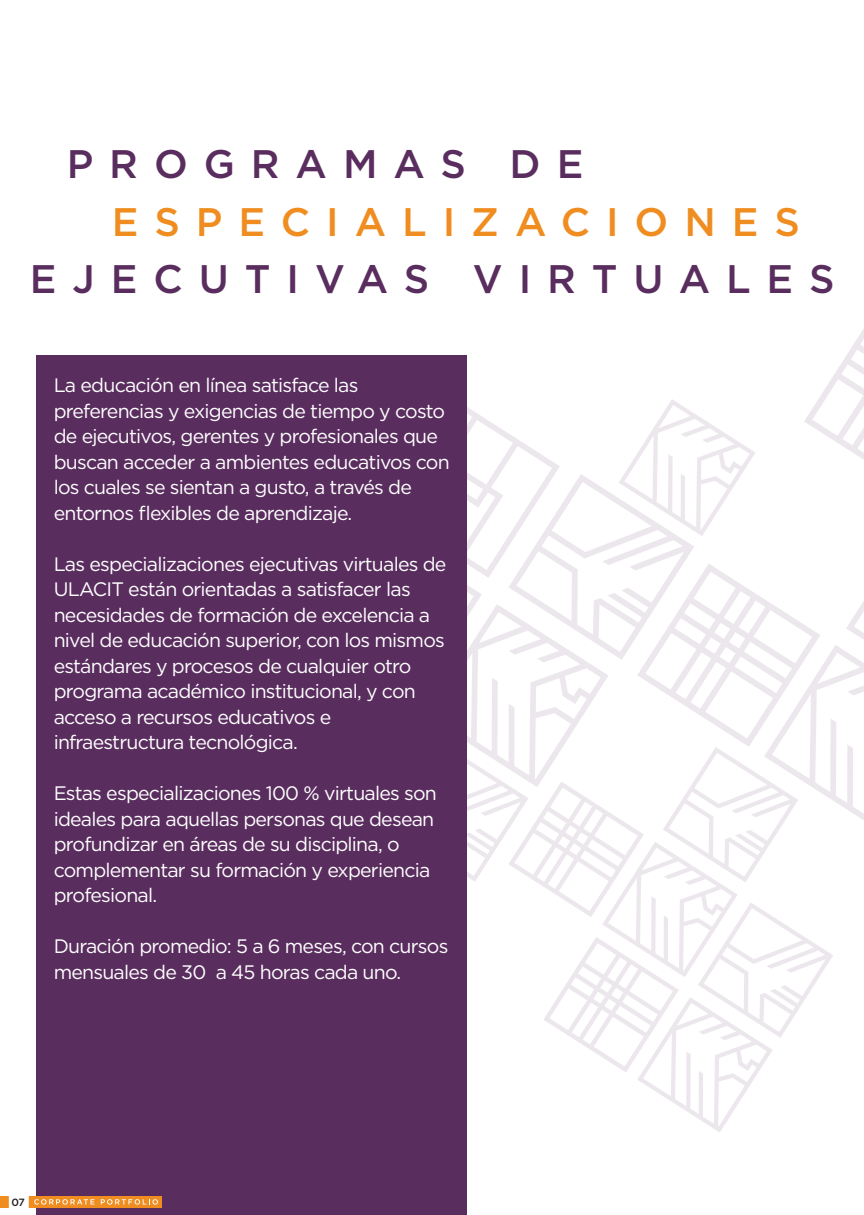
<style>
.page{position:relative;width:864px;height:1215px;background:#fff}
.page>*{position:absolute;margin:0;border:0;box-sizing:border-box;transform-origin:0 0}
.t1{font:500 39.75px "Gotham";letter-spacing:.4em;color:#5a2d5f}
.t2{font:500 39.75px "Gotham";letter-spacing:.4em;color:#f08d21}
.t3{font:19.5px/25.5px "Gotham";letter-spacing:-.04em;color:#fff}
.t4{font:500 10.5px "Gotham";color:#231f20}
</style>
<div class="page">
<svg style="left:386px;top:329px;width:478px;height:804px"></svg>
<div style="left:36px;top:356px;width:430px;height:859px;background:#5a2d5f"></div>
<div style="left:0;top:1197px;width:162px;height:11px;background:#f08d21"></div>
<svg style="left:34px;top:1199px;width:60px;height:6px"></svg>
<svg style="left:101px;top:1199px;width:57px;height:6px"></svg>
<div style="left:9px;top:1192px;width:20px;height:20px;background:#fff"></div>
<h1 class="t1" style="left:67px;top:138px;width:518px">PROGRAMAS DE</h1>
<h1 class="t2" style="left:112px;top:196px;width:690px">ESPECIALIZACIONES</h1>
<h1 class="t1" style="left:30px;top:252px;width:806px">EJECUTIVAS VIRTUALES</h1>
<p class="t3" style="left:54px;top:372px;width:398px">La educación en línea satisface las preferencias y exigencias de tiempo y costo de ejecutivos, gerentes y profesionales que buscan acceder a ambientes educativos con los cuales se sientan a gusto, a través de entornos flexibles de aprendizaje.</p>
<p class="t3" style="left:54px;top:551px;width:394px">Las especializaciones ejecutivas virtuales de ULACIT están orientadas a satisfacer las necesidades de formación de excelencia a nivel de educación superior, con los mismos estándares y procesos de cualquier otro programa académico institucional, y con acceso a recursos educativos e infraestructura tecnológica.</p>
<p class="t3" style="left:54px;top:780px;width:385px">Estas especializaciones 100 % virtuales son ideales para aquellas personas que desean profundizar en áreas de su disciplina, o complementar su formación y experiencia profesional.</p>
<p class="t3" style="left:54px;top:933px;width:396px">Duración promedio: 5 a 6 meses, con cursos mensuales de 30 a 45 horas cada uno.</p>
<p class="t4" style="left:11px;top:1195px;width:15px">07</p>
</div>
